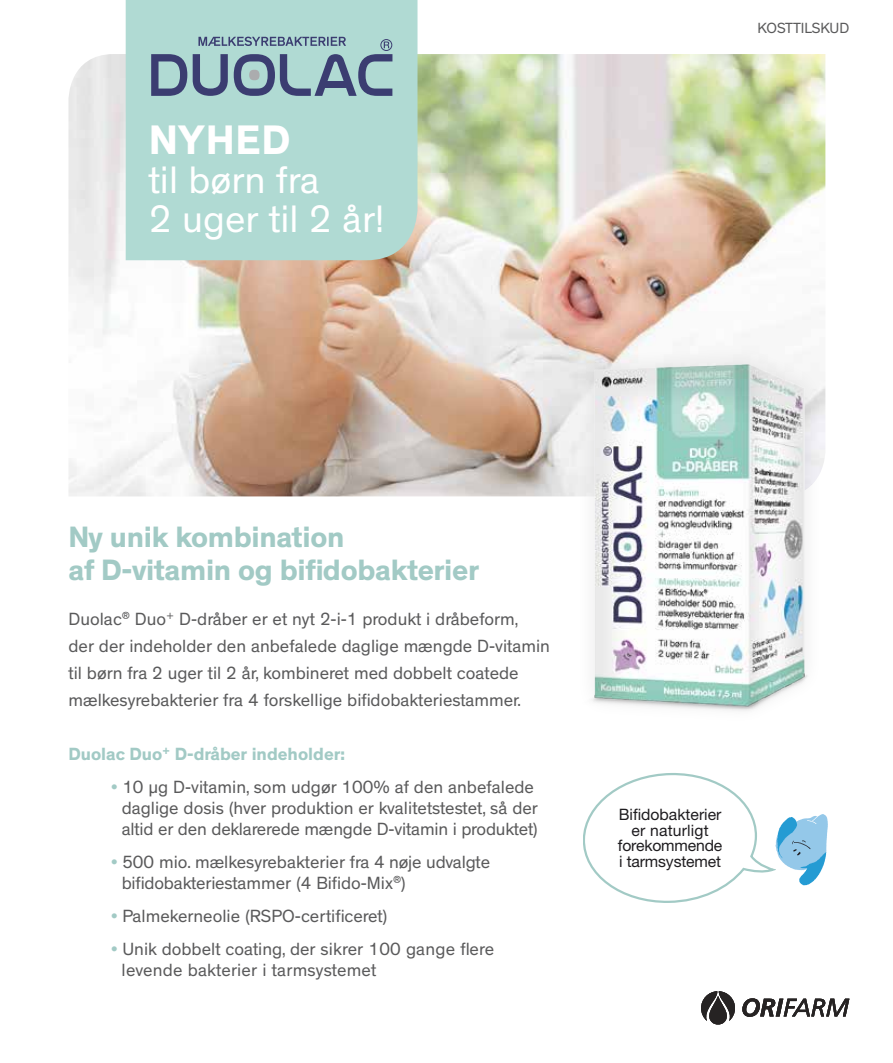
<style>
.page{position:relative;width:893px;height:1063px;background:#fff}
.page>*{position:absolute;margin:0;border:0;box-sizing:border-box;transform-origin:0 0}
.t1{font:700 42px "Theinhardt";letter-spacing:.015em;color:#fff}
.t2{font:39px/39px "Theinhardt";color:#fff}
.t3{font:700 30px/33px "Theinhardt";letter-spacing:-.01em;color:#a2cac5}
.t4{font:18px/21px "Theinhardt";color:#5a5a5b}
.t5{font:700 18px "Theinhardt";color:#a2cac5}
.t6{font:15.75px/15.8px "Helvetica Neue LT Std";letter-spacing:-.01em;color:#1e1c1f;text-align:center}
.t7{font:15px "Theinhardt";letter-spacing:-.01em;color:#5a5a5b}
.s1{color:#a2cac5}
</style>
<div class="page">
<img style="left:68px;top:54px;width:757px;height:442px">
<div style="left:126px;top:0;width:291px;height:260px;background:#b0dad3"></div>
<svg style="left:151px;top:54px;width:36px;height:42px;background:#6f839c"></svg>
<svg style="left:193px;top:37px;width:199px;height:59px;background:#88a4b1"></svg>
<svg style="left:742px;top:998px;width:107px;height:19px"></svg>
<svg style="left:701px;top:991px;width:34px;height:33px"></svg>
<img style="left:562px;top:330px;width:264px;height:381px">
<svg style="left:583px;top:773px;width:245px;height:130px"></svg>
<h1 class="t1" style="left:149px;top:113px;width:143px">NYHED</h1>
<h2 class="t2" style="left:149px;top:161px;width:237px">til børn fra<br>2 uger til 2 år!</h2>
<p class="t7" style="left:757px;top:20px;width:93px">KOSTTILSKUD</p>
<h3 class="t3" style="left:68px;top:521px;width:412px">Ny unik kombination<br>af D-vitamin og bifidobakterier</h3>
<p class="t4" style="left:68px;top:606px;width:483px;line-height:27px">Duolac<sup>®</sup> Duo<sup>+</sup> D-dråber er et nyt 2-i-1 produkt i dråbeform,<br>der der indeholder den anbefalede daglige mængde D-vitamin til børn fra 2 uger til 2 år, kombineret med dobbelt coatede mælkesyrebakterier fra 4 forskellige bifidobakteriestammer.</p>
<p class="t5" style="left:68px;top:743px;width:278px">Duolac Duo<sup>+</sup> D-dråber indeholder:</p>
<p class="t4" style="left:111px;top:777px;width:428px;text-align:center"><span class="s1">•</span> 10 μg D-vitamin, som udgør 100% af den anbefalede daglige dosis (hver produktion er kvalitetstestet, så der altid er den deklarerede mængde D-vitamin i produktet)</p>
<p class="t4" style="left:122px;top:852px;width:370px;text-indent:-11px"><span class="s1">•</span> 500 mio. mælkesyrebakterier fra 4 nøje udvalgte bifidobakteriestammer (4 Bifido-Mix<sup>®</sup>)</p>
<p class="t4" style="left:111px;top:906px;width:278px"><span class="s1">•</span> Palmekerneolie (RSPO-certificeret)</p>
<p class="t4" style="left:122px;top:939px;width:374px;text-indent:-11px"><span class="s1">•</span> Unik dobbelt coating, der sikrer 100 gange flere levende bakterier i tarmsystemet</p>
<p class="t6" style="left:618px;top:806px;width:106px">Bifidobakterier er naturligt forekommende i tarmsystemet</p>
</div>
